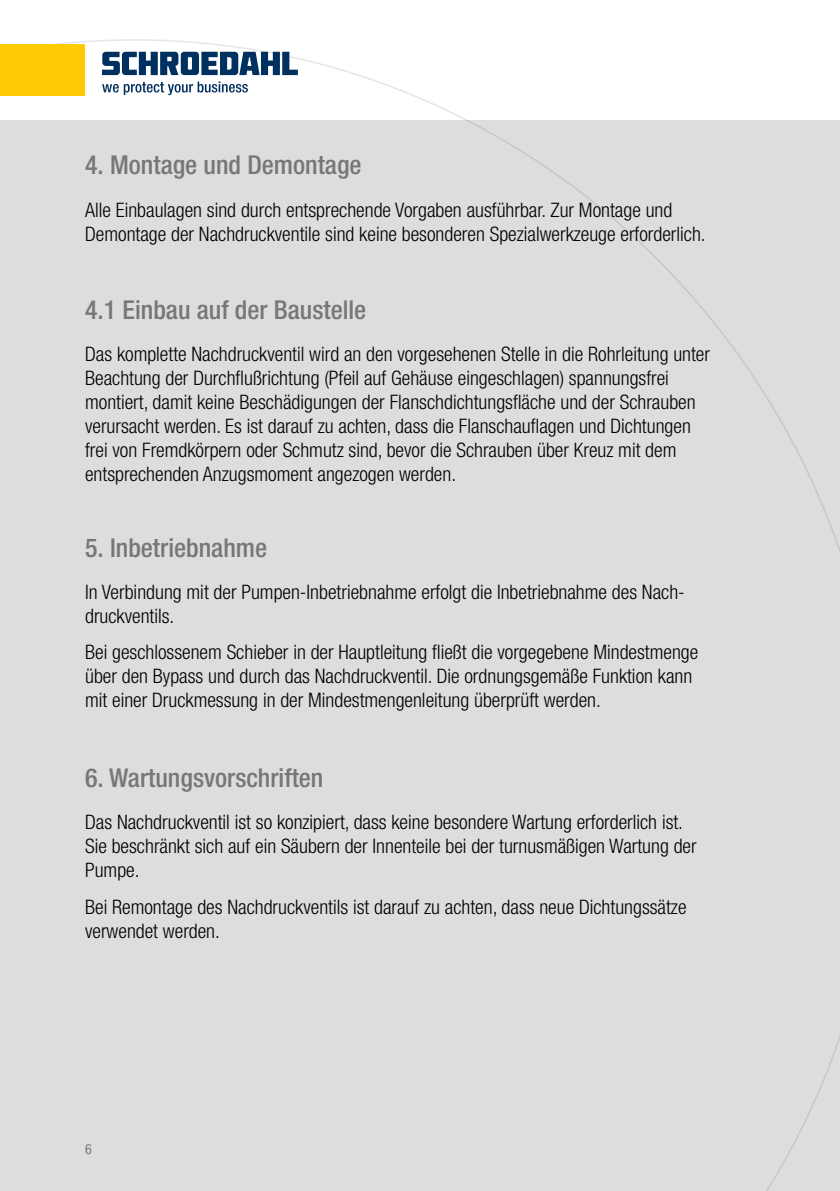
<style>
.page{position:relative;width:840px;height:1191px;background:#fff}
.page>*{position:absolute;margin:0;border:0;box-sizing:border-box;transform-origin:0 0}
.Überschrift_2{font:500 condensed 26px "Helvetica Neue LT Std";color:#757779}
.Überschrift_1{font:500 condensed 26px "Helvetica Neue LT Std";color:#757779}
.Fließtext{font:300 condensed 20px/24px "Helvetica Neue LT Std";color:#000}
.t1{font:condensed 14px "Helvetica Neue LT Std";color:#757779}
</style>
<div class="page">
<div style="left:0;top:39px;width:839px;height:1152px;background:#dcddde"></div>
<div style="left:0;top:44px;width:85px;height:52px;background:#ffcb05"></div>
<svg style="left:102px;top:52px;width:196px;height:23px"></svg>
<svg style="left:102px;top:81px;width:146px;height:14px"></svg>
<p class="Überschrift_1" style="left:85px;top:149px;width:278px">4. Montage und Demontage</p>
<p class="Fließtext" style="left:85px;top:197px;width:621px">Alle Einbaulagen sind durch entsprechende Vorgaben ausführbar. Zur Montage und<br>Demontage der Nachdruckventile sind keine besonderen Spezialwerkzeuge erforderlich.</p>
<p class="Überschrift_2" style="left:85px;top:294px;width:282px">4.1 Einbau auf der Baustelle</p>
<p class="Fließtext" style="left:85px;top:342px;width:626px">Das komplette Nachdruckventil wird an den vorgesehenen Stelle in die Rohrleitung unter Beachtung der Durchflußrichtung (Pfeil auf Gehäuse eingeschlagen) spannungsfrei montiert, damit keine Beschädigungen der Flanschdichtungsfläche und der Schrauben verursacht werden. Es ist darauf zu achten, dass die Flanschauflagen und Dichtungen frei von Fremdkörpern oder Schmutz sind, bevor die Schrauben über Kreuz mit dem entsprechenden Anzugsmoment angezogen werden.</p>
<p class="Überschrift_2" style="left:85px;top:532px;width:183px">5. Inbetriebnahme</p>
<p class="Fließtext" style="left:85px;top:580px;width:601px">In Verbindung mit der Pumpen-Inbetriebnahme erfolgt die Inbetriebnahme des Nach&shy;druckventils.</p>
<p class="Fließtext" style="left:85px;top:640px;width:614px">Bei geschlossenem Schieber in der Hauptleitung fließt die vorgegebene Mindestmenge über den Bypass und durch das Nachdruckventil. Die ordnungsgemäße Funktion kann mit einer Druckmessung in der Mindestmengenleitung überprüft werden.</p>
<p class="Überschrift_2" style="left:85px;top:762px;width:240px">6. Wartungsvorschriften</p>
<p class="Fließtext" style="left:85px;top:810px;width:612px">Das Nachdruckventil ist so konzipiert, dass keine besondere Wartung erforderlich ist.<br>Sie beschränkt sich auf ein Säubern der Innenteile bei der turnusmäßigen Wartung der<br>Pumpe.</p>
<p class="Fließtext" style="left:85px;top:895px;width:602px">Bei Remontage des Nachdruckventils ist darauf zu achten, dass neue Dichtungssätze verwendet werden.</p>
<p class="t1" style="left:85px;top:1141px;width:8px">6</p>
</div>
